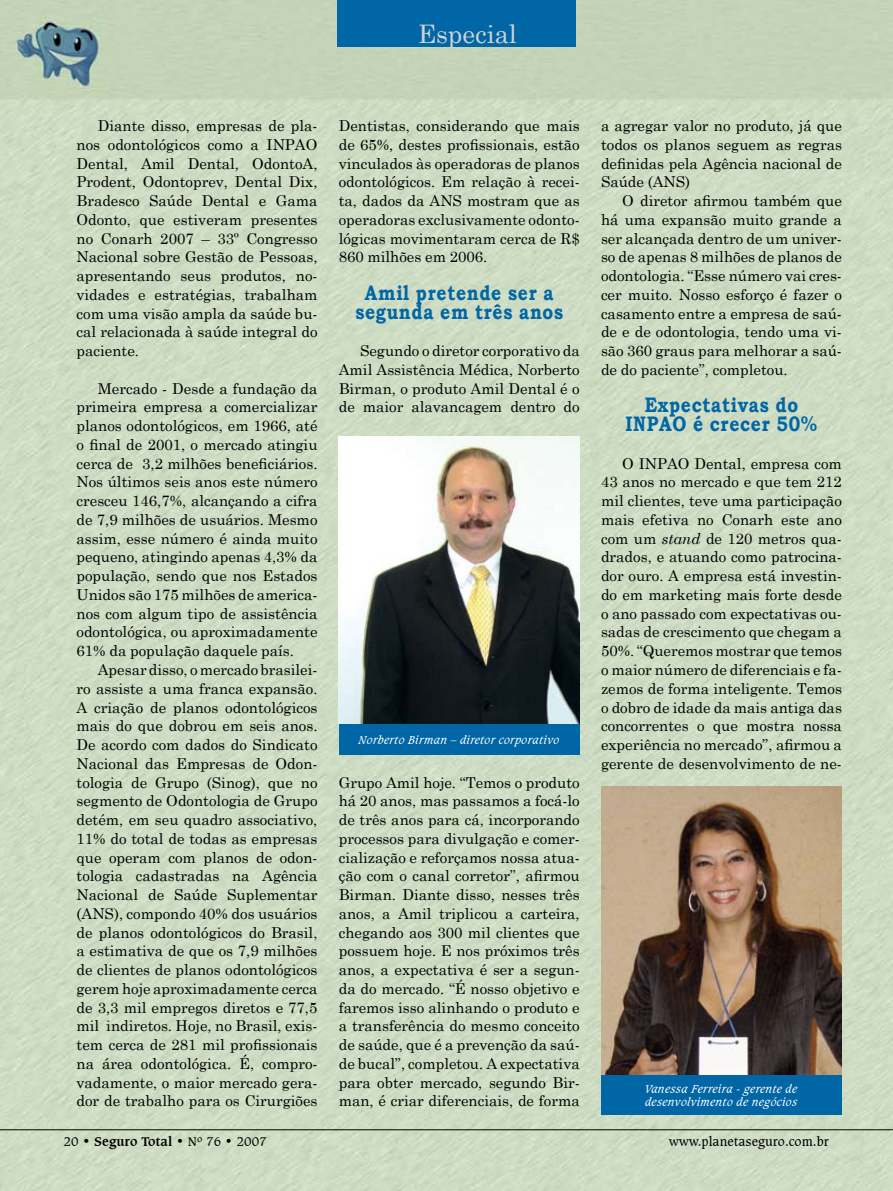
<style>
.page{position:relative;width:893px;height:1191px;background:#fff}
.page>*{position:absolute;margin:0;border:0;box-sizing:border-box;transform-origin:0 0}
.t1{font:25.5px "Century Schoolbook";color:#d1d3d4}
.t2{font:700 21px/18.8px "Bookman Old Style";letter-spacing:.04em;color:#0066a5;text-align:center;scale:.83 1}
.t3{font:15px/18.8px "Century Schoolbook";color:#000;text-align:justify}
.t4{font:13.5px "Caxton BT";color:#000}
.t5{font:italic 12.3px/13.5px "Caxton BT";letter-spacing:.03em;color:#fff;scale:.94 1}
.s1{font-style:italic}
.s2{font-weight:700}
</style>
<div class="page">
<img style="left:0;top:0;width:893px;height:1191px">
<hr style="left:0;top:1129px;width:893px;height:1px;background:#000">
<img style="left:339px;top:436px;width:241px;height:288px">
<div style="left:339px;top:724px;width:241px;height:31px;background:#0066a5"></div>
<img style="left:601px;top:786px;width:241px;height:288px">
<div style="left:601px;top:1074px;width:241px;height:40px;background:#0066a5"></div>
<div style="left:337px;top:0;width:239px;height:47px;background:#0066a5"></div>
<h1 class="t1" style="left:418px;top:12px;width:101px">Especial</h1>
<p class="t3" style="left:77px;top:115px;width:242px;text-indent:21px">Diante disso, empresas de pla&shy;nos odontológicos como a INPAO Dental, Amil Dental, OdontoA, Prodent, Odontoprev, Dental Dix, Bradesco Saúde Dental e Gama Odonto, que estiveram presentes no Conarh 2007 – 33º Congresso Nacional sobre Gestão de Pessoas, apresentando seus produtos, no&shy;vidades e estratégias, trabalham com uma visão ampla da saúde bu&shy;cal relacionada à saúde integral do paciente.</p>
<p class="t3" style="left:77px;top:377px;width:242px;text-indent:21px">Mercado - Desde a fundação da primeira empresa a comercializar planos odontológicos, em 1966, até o final de 2001, o mercado atingiu cerca de 3,2 milhões beneficiários.<br>Nos últimos seis anos este número cresceu 146,7%, alcançando a cifra de 7,9 milhões de usuários. Mesmo assim, esse número é ainda muito pequeno, atingindo apenas 4,3% da população, sendo que nos Estados Unidos são 175 milhões de america&shy;nos com algum tipo de assistência odontológica, ou aproximadamente 61% da população daquele país.</p>
<p class="t3" style="left:77px;top:659px;width:242px;text-indent:21px">Apesar disso, o mercado brasilei&shy;ro assiste a uma franca expansão.<br>A criação de planos odontológicos mais do que dobrou em seis anos.<br>De acordo com dados do Sindicato Nacional das Empresas de Odon&shy;tologia de Grupo (Sinog), que no segmento de Odontologia de Grupo detém, em seu quadro associativo, 11% do total de todas as empresas que operam com planos de odon&shy;tologia cadastradas na Agência Nacional de Saúde Suplementar (ANS), compondo 40% dos usuários de planos odontológicos do Brasil, a estimativa de que os 7,9 milhões de clientes de planos odontológicos gerem hoje aproximadamente cerca de 3,3 mil empregos diretos e 77,5 mil indiretos. Hoje, no Brasil, exis&shy;tem cerca de 281 mil profissionais na área odontológica. É, compro&shy;vadamente, o maior mercado gera&shy;dor de trabalho para os Cirurgiões</p>
<p class="t3" style="left:339px;top:115px;width:242px">Dentistas, considerando que mais de 65%, destes profissionais, estão vinculados às operadoras de planos odontológicos. Em relação à recei&shy;ta, dados da ANS mostram que as operadoras exclusivamente odonto&shy;lógicas movimentaram cerca de R$ 860 milhões em 2006.</p>
<h2 class="t2" style="left:355px;top:283px;width:252px">Amil pretende ser a segunda em três anos</h2>
<p class="t3" style="left:339px;top:340px;width:242px;text-indent:21px">Segundo o diretor corporativo da Amil Assistência Médica, Norberto Birman, o produto Amil Dental é o de maior alavancagem dentro do</p>
<p class="t5" style="left:359px;top:733px;width:215px">Norberto Birman – diretor corporativo</p>
<p class="t3" style="left:339px;top:771px;width:242px">Grupo Amil hoje. “Temos o produto há 20 anos, mas passamos a focá-lo de três anos para cá, incorporando processos para divulgação e comer&shy;cialização e reforçamos nossa atua&shy;ção com o canal corretor”, afirmou Birman. Diante disso, nesses três anos, a Amil triplicou a carteira, chegando aos 300 mil clientes que possuem hoje. E nos próximos três anos, a expectativa é ser a segun&shy;da do mercado. “É nosso objetivo e faremos isso alinhando o produto e a transferência do mesmo conceito de saúde, que é a prevenção da saú&shy;de bucal”, completou. A expectativa para obter mercado, segundo Bir&shy;man, é criar diferenciais, de forma</p>
<p class="t3" style="left:601px;top:115px;width:242px">a agregar valor no produto, já que todos os planos seguem as regras definidas pela Agência nacional de Saúde (ANS)</p>
<p class="t3" style="left:601px;top:190px;width:242px;text-indent:21px">O diretor afirmou também que há uma expansão muito grande a ser alcançada dentro de um univer&shy;so de apenas 8 milhões de planos de odontologia. “Esse número vai cres&shy;cer muito. Nosso esforço é fazer o casamento entre a empresa de saú&shy;de e de odontologia, tendo uma vi&shy;são 360 graus para melhorar a saú&shy;de do paciente”, completou.</p>
<h2 class="t2" style="left:626px;top:395px;width:232px">Expectativas do<br>INPAO é crecer 50%</h2>
<p class="t3" style="left:601px;top:452px;width:242px;text-indent:21px">O INPAO Dental, empresa com 43 anos no mercado e que tem 212 mil clientes, teve uma participação mais efetiva no Conarh este ano com um <span class="s1">stand</span> de 120 metros qua&shy;drados, e atuando como patrocina&shy;dor ouro. A empresa está investin&shy;do em marketing mais forte desde o ano passado com expectativas ou&shy;sadas de crescimento que chegam a 50%. “Queremos mostrar que temos o maior número de diferenciais e fa&shy;zemos de forma inteligente. Temos o dobro de idade da mais antiga das concorrentes o que mostra nossa experiência no mercado”, afirmou a gerente de desenvolvimento de ne-</p>
<p class="t5" style="left:645px;top:1081px;width:163px">Vanessa Ferreira - gerente de desenvolvimento de negócios</p>
<p class="t4" style="left:64px;top:1133px;width:204px">20 • <span class="s2">Seguro Total</span> • Nº 76 • 2007</p>
<p class="t4" style="left:669px;top:1133px;width:162px">www.planetaseguro.com.br</p>
</div>
